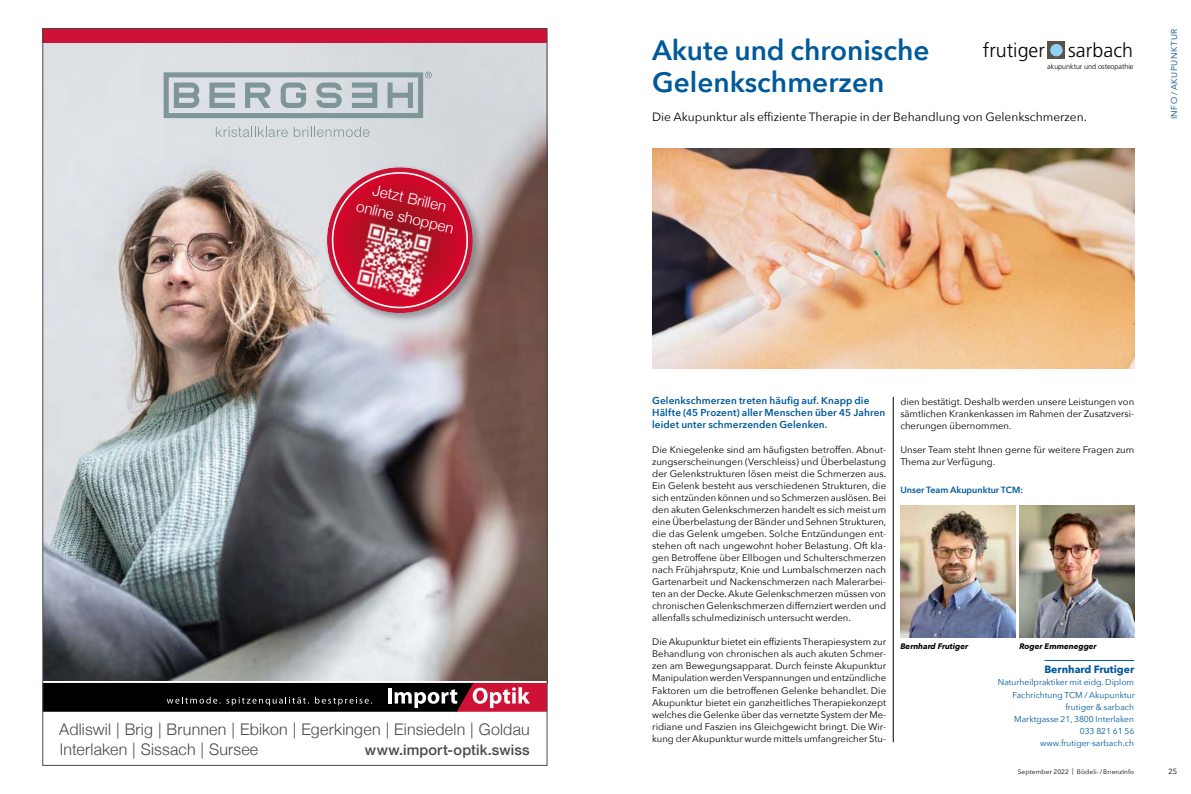
<style>
.page{position:relative;width:1191px;height:794px;background:#fff}
.page>*{position:absolute;margin:0;border:0;box-sizing:border-box;transform-origin:0 0}
.t1{font:600 28px/32px "Avenir Next";color:#00599a}
.t2{font:300 19.6px "Frutiger";color:#000}
.t3{font:300 16px/20px "Helvetica Neue";letter-spacing:.015em;color:#4a4948}
.t4{font:300 15px/19.5px "Helvetica Neue";color:#fff;text-align:center}
.t5{font:500 14.5px "Helvetica Neue";letter-spacing:.01em;color:#4a4948}
.t6{font:12px "Avenir Next";color:#000}
.t7{font:700 10.5px "Avenir Next";color:#00599a}
.t8{font:600 10px/12px "Avenir Next";letter-spacing:.01em;color:#00599a}
.t9{font:9.5px/12px "Avenir Next";color:#000;text-align:justify}
.t10{font:600 9px "Avenir Next";color:#00599a}
.t11{font:8.5px/12px "Avenir Next";color:#00599a;text-align:right}
.t12{font:8.5px "Avenir Next";letter-spacing:.07em;color:#004c84}
.t13{font:italic 700 8px "Avenir Next";color:#000}
.t14{font:7.5px "Avenir Next";color:#000}
.t15{font:300 7.2px "Frutiger";letter-spacing:-.01em;color:#000}
.t16{font:6.5px "Avenir Next";letter-spacing:.02em;color:#000}
</style>
<div class="page">
<hr style="left:893px;top:397px;width:1px;height:345px;background:#000">
<hr style="left:1044px;top:660px;width:90px;height:1px;background:#00599a">
<img style="left:1019px;top:505px;width:115px;height:132px">
<img style="left:900px;top:505px;width:115px;height:132px">
<svg style="left:1047px;top:41px;width:18px;height:18px"></svg>
<div style="left:1050px;top:44px;width:12px;height:12px;background:#8fd3f6;border-radius:50%"></div>
<img style="left:652px;top:149px;width:482px;height:220px">
<img style="left:45px;top:43px;width:500px;height:638px">
<svg style="left:164px;top:72px;width:268px;height:46px"></svg>
<svg style="left:216px;top:127px;width:72px;height:10px"></svg>
<svg style="left:294px;top:127px;width:75px;height:10px"></svg>
<div style="left:324px;top:165px;width:158px;height:158px;background:#000;opacity:.3"></div>
<img style="left:326px;top:167px;width:148px;height:146px">
<svg style="left:328px;top:168px;width:144px;height:142px"></svg>
<img style="left:353px;top:220px;width:82px;height:81px">
<div style="left:43px;top:28px;width:504px;height:15px;background:#ce1236"></div>
<svg style="left:45px;top:682px;width:500px;height:30px"></svg>
<svg style="left:45px;top:683px;width:500px;height:28px"></svg>
<h3 class="t4" style="left:363px;top:178px;width:101px;rotate:13deg">Jetzt Brillen online shoppen</h3>
<h3 class="t3" style="left:59px;top:720px;width:472px">Adliswil | Brig | Brunnen | Ebikon | Egerkingen | Einsiedeln | Goldau<br>Interlaken | Sissach | Sursee</h3>
<h3 class="t5" style="left:365px;top:744px;width:166px">www.import-optik.swiss</h3>
<h1 class="t1" style="left:652px;top:35px;width:279px">Akute und chronische<br>Gelenkschmerzen</h1>
<p class="t6" style="left:652px;top:106px;width:436px">Die Akupunktur als effiziente Therapie in der Behandlung von Gelenkschmerzen.</p>
<h2 class="t2" style="left:982px;top:42px;width:152px">frutiger sarbach</h2>
<p class="t15" style="left:1047px;top:63px;width:88px">akupunktur und osteopathie</p>
<p class="t12" style="left:1169px;top:119px;width:92px;rotate:-90deg">INFO / AKUPUNKTUR</p>
<p class="t8" style="left:652px;top:394px;width:235px">Gelenkschmerzen treten häufig auf. Knapp die<br>Hälfte (45 Prozent) aller Menschen über 45 Jahren leidet unter schmerzenden Gelenken.</p>
<p class="t9" style="left:652px;top:443px;width:235px">Die Kniegelenke sind am häufigsten betroffen. Abnut&shy;zungserscheinungen (Verschleiss) und Überbelastung der Gelenkstrukturen lösen meist die Schmerzen aus.<br>Ein Gelenk besteht aus verschiedenen Strukturen, die sich entzünden können und so Schmerzen auslösen. Bei den akuten Gelenkschmerzen handelt es sich meist um eine Überbelastung der Bänder und Sehnen Strukturen, die das Gelenk umgeben. Solche Entzündungen ent&shy;stehen oft nach ungewohnt hoher Belastung. Oft kla&shy;gen Betroffene über Ellbogen und Schulterschmerzen nach Frühjahrsputz, Knie und Lumbalschmerzen nach Gartenarbeit und Nackenschmerzen nach Malerarbei&shy;ten an der Decke. Akute Gelenkschmerzen müssen von chronischen Gelenkschmerzen differnziert werden und allenfalls schulmedizinisch untersucht werden.</p>
<p class="t9" style="left:652px;top:635px;width:235px">Die Akupunktur bietet ein effizients Therapiesystem zur Behandlung von chronischen als auch akuten Schmer&shy;zen am Bewegungsapparat. Durch feinste Akupunktur Manipulation werden Verspannungen und entzündliche Faktoren um die betroffenen Gelenke behandlet. Die Akupunktur bietet ein ganzheitliches Therapiekonzept welches die Gelenke über das vernetzte System der Me&shy;ridiane und Faszien ins Gleichgewicht bringt. Die Wir&shy;kung der Akupunktur wurde mittels umfangreicher Stu-</p>
<p class="t9" style="left:900px;top:396px;width:235px">dien bestätigt. Deshalb werden unsere Leistungen von sämtlichen Krankenkassen im Rahmen der Zusatzversi&shy;cherungen übernommen.</p>
<p class="t9" style="left:900px;top:444px;width:235px">Unser Team steht Ihnen gerne für weitere Fragen zum<br>Thema zur Verfügung.</p>
<p class="t10" style="left:900px;top:485px;width:124px">Unser Team Akupunktur TCM:</p>
<p class="t13" style="left:900px;top:643px;width:69px">Bernhard Frutiger</p>
<p class="t13" style="left:1019px;top:643px;width:79px">Roger Emmenegger</p>
<p class="t7" style="left:1044px;top:663px;width:91px">Bernhard Frutiger</p>
<p class="t11" style="left:998px;top:676px;width:138px">Naturheilpraktiker mit eidg. Diplom<br>Fachrichtung TCM / Akupunktur frutiger &amp; sarbach<br>Marktgasse 21, 3800 Interlaken<br>033 821 61 56 www.frutiger-sarbach.ch</p>
<p class="t16" style="left:1017px;top:768px;width:118px">September 2022 | Bödeli- / BrienzInfo</p>
<p class="t14" style="left:1168px;top:767px;width:10px">25</p>
</div>
